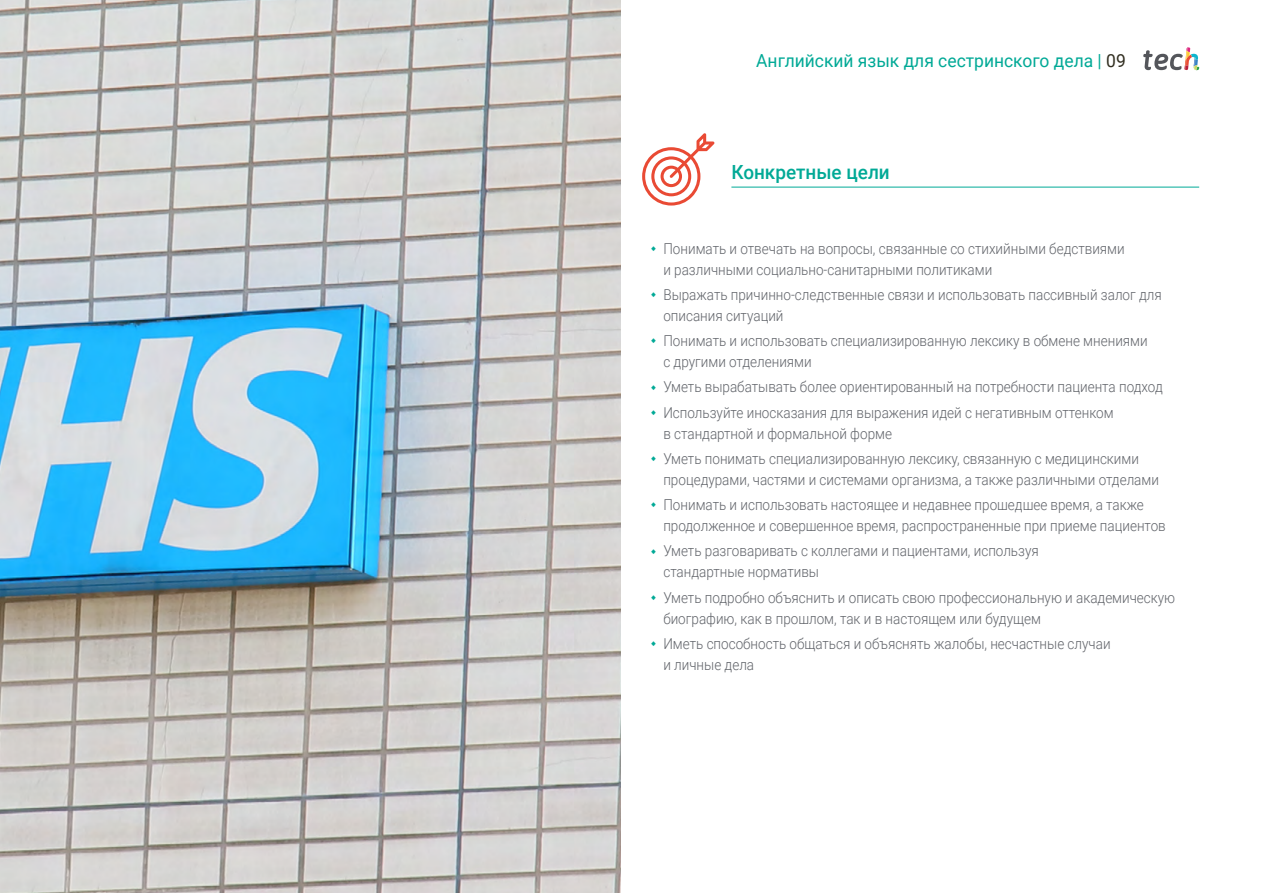
<style>
.page{position:relative;width:1263px;height:893px;background:#fff}
.page>*{position:absolute;margin:0;border:0;box-sizing:border-box;transform-origin:0 0}
.t1{font:500 19.5px "Roboto";color:#00a996}
.t2{font:18px "Roboto";color:#00a996}
.t3{font:300 15px/25.2px "Roboto";color:#61646a;scale:.9 1}
.s1{color:#312e20}
</style>
<div class="page">
<img style="left:0;top:0;width:621px;height:893px">
<svg style="left:1143px;top:47px;width:56px;height:24px"></svg>
<hr style="left:731px;top:187px;width:468px;height:1px;background:#01aa97">
<svg style="left:642px;top:133px;width:72px;height:73px"></svg>
<p class="t2" style="left:756px;top:48px;width:371px">Английский язык для сестринского дела | <span class="s1">09</span></p>
<h1 class="t1" style="left:731px;top:158px;width:160px">Конкретные цели</h1>
<p class="t3" style="left:663px;top:237px;width:514px;line-height:21px">Понимать и отвечать на вопросы, связанные со стихийными бедствиями и различными социально-санитарными политиками</p>
<p class="t3" style="left:663px;top:283px;width:555px;line-height:21px">Выражать причинно-следственные связи и использовать пассивный залог для описания ситуаций</p>
<p class="t3" style="left:663px;top:330px;width:540px;line-height:21px">Понимать и использовать специализированную лексику в обмене мнениями с другими отделениями</p>
<p class="t3" style="left:663px;top:374px;width:556px">Уметь вырабатывать более ориентированный на потребности пациента подход<br>Используйте иносказания для выражения идей с негативным оттенком</p>
<p class="t3" style="left:663px;top:420px;width:530px">в стандартной и формальной форме<br>Уметь понимать специализированную лексику, связанную с медицинскими</p>
<p class="t3" style="left:663px;top:466px;width:552px">процедурами, частями и системами организма, а также различными отделами<br>Понимать и использовать настоящее и недавнее прошедшее время, а также</p>
<p class="t3" style="left:663px;top:513px;width:560px">продолженное и совершенное время, распространенные при приеме пациентов<br>Уметь разговаривать с коллегами и пациентами, используя</p>
<p class="t3" style="left:663px;top:559px;width:570px">стандартные нормативы<br>Уметь подробно объяснить и описать свою профессиональную и академическую</p>
<p class="t3" style="left:663px;top:605px;width:498px">биографию, как в прошлом, так и в настоящем или будущем<br>Иметь способность общаться и объяснять жалобы, несчастные случаи</p>
<p class="t3" style="left:663px;top:651px;width:102px">и личные дела</p>
</div>
